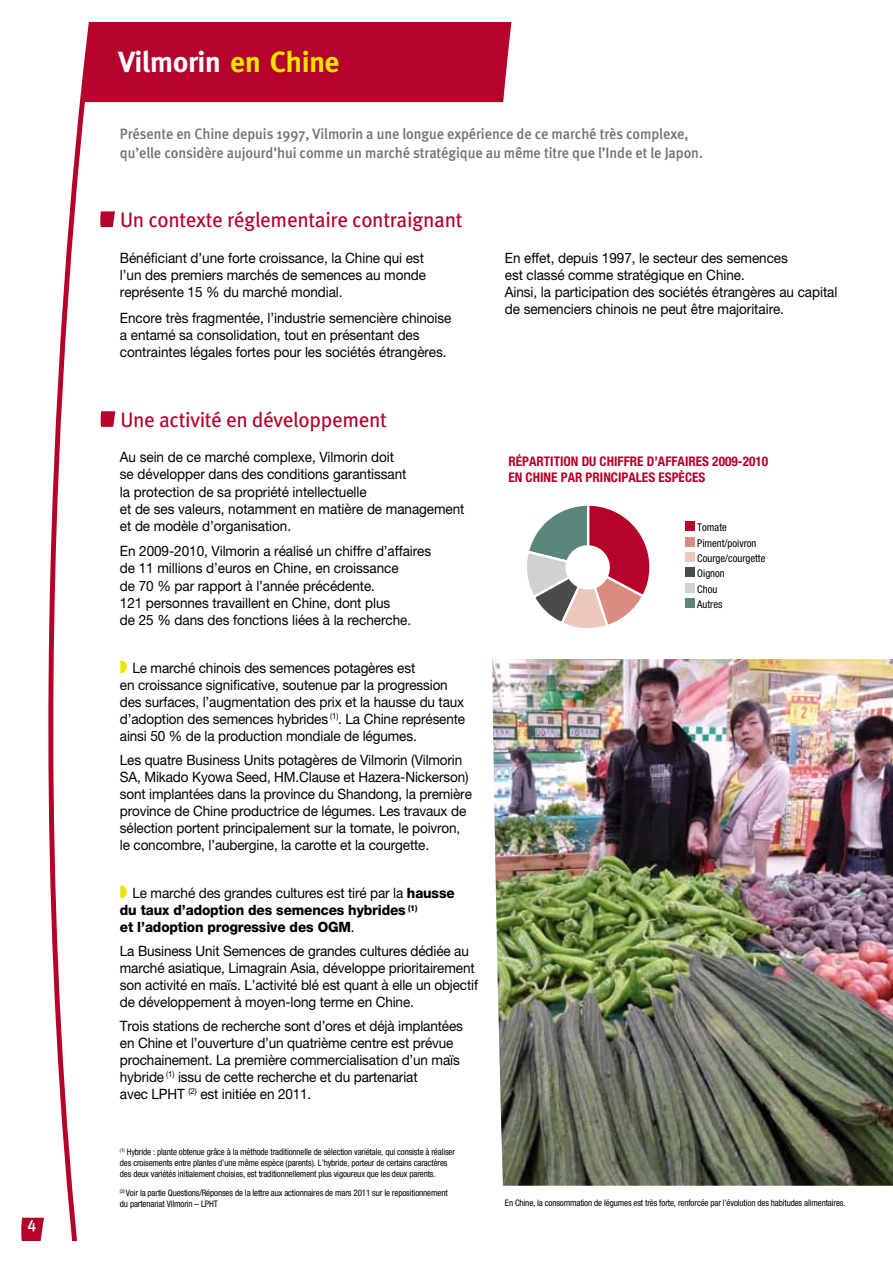
<style>
.page{position:relative;width:893px;height:1263px;background:#fff}
.page>*{position:absolute;margin:0;border:0;box-sizing:border-box;transform-origin:0 0}
.t1{font:700 29.25px "Meta";color:#fff}
.t2{font:21px "Meta Book LF";letter-spacing:-.015em;color:#b5022a}
.t3{font:16.2px "Meta Plus Medium Caps";color:#fff}
.t4{font:500 15px/18.8px "Meta";letter-spacing:-.005em;color:#707172;scale:.95 1}
.t5{font:14.25px/17.1px "Helvetica Neue";letter-spacing:-.01em;color:#000;scale:.95 1}
.t6{font:800 14.25px/17.1px "Helvetica Neue LT Pro";letter-spacing:-.01em;color:#000;scale:.95 1}
.t7{font:700 condensed 13.35px/15.9px "Helvetica Neue";color:#b5022a}
.t8{font:condensed 10.65px/15.3px "Helvetica Neue";color:#000}
.t9{font:condensed 9px/10.8px "Helvetica Neue";letter-spacing:-.015em;color:#000}
.s1{color:#ede200}
.s2{font-family:"Helvetica Neue LT Pro";font-weight:800}
.s3{font-family:"Helvetica Neue";font-weight:400}
</style>
<div class="page">
<div style="left:102px;top:22px;width:410px;height:80px;background:#b5022a"></div>
<svg style="left:22px;top:22px;width:80px;height:1219px"></svg>
<img style="left:492px;top:659px;width:401px;height:527px">
<svg style="left:21px;top:1218px;width:23px;height:23px"></svg>
<svg style="left:100px;top:211px;width:15px;height:16px"></svg>
<svg style="left:100px;top:411px;width:15px;height:16px"></svg>
<div style="left:685px;top:567px;width:10px;height:10px;background:#4b4b4d"></div>
<div style="left:685px;top:552px;width:10px;height:10px;background:#edc6bc"></div>
<div style="left:685px;top:583px;width:10px;height:10px;background:#d0d1d2"></div>
<div style="left:685px;top:537px;width:10px;height:10px;background:#da8c7f"></div>
<div style="left:685px;top:522px;width:10px;height:9px;background:#b5022a"></div>
<div style="left:685px;top:598px;width:10px;height:10px;background:#5a867e"></div>
<svg style="left:527px;top:505px;width:123px;height:124px"></svg>
<p class="t3" style="left:27px;top:1216px;width:10px">4</p>
<h1 class="t1" style="left:118px;top:45px;width:223px">Vilmorin <span class="s1">en Chine</span></h1>
<p class="t4" style="left:120px;top:125px;width:615px">Présente en Chine depuis 1997, Vilmorin a une longue expérience de ce marché très complexe, qu’elle considère aujourd’hui comme un marché stratégique au même titre que l’Inde et le Japon.</p>
<h2 class="t2" style="left:120px;top:207px;width:344px">Un contexte réglementaire contraignant</h2>
<p class="t5" style="left:120px;top:249px;width:324px">Bénéficiant d’une forte croissance, la Chine qui est l’un des premiers marchés de semences au monde représente 15 % du marché mondial.</p>
<p class="t5" style="left:120px;top:309px;width:351px">Encore très fragmentée, l’industrie semencière chinoise a entamé sa consolidation, tout en présentant des contraintes légales fortes pour les sociétés étrangères.</p>
<h2 class="t2" style="left:120px;top:407px;width:268px">Une activité en développement</h2>
<p class="t5" style="left:120px;top:448px;width:364px">Au sein de ce marché complexe, Vilmorin doit<br>se développer dans des conditions garantissant<br>la protection de sa propriété intellectuelle<br>et de ses valeurs, notamment en matière de management et de modèle d’organisation.</p>
<p class="t5" style="left:120px;top:542px;width:329px">En 2009-2010, Vilmorin a réalisé un chiffre d’affaires de 11 millions d’euros en Chine, en croissance<br>de 70 % par rapport à l’année précédente.<br>121 personnes travaillent en Chine, dont plus<br>de 25 % dans des fonctions liées à la recherche.</p>
<p class="t5" style="left:120px;top:659px;width:365px;text-indent:13px">Le marché chinois des semences potagères est<br>en croissance significative, soutenue par la progression des surfaces, l’augmentation des prix et la hausse du taux d’adoption des semences hybrides <sup>(1)</sup>. La Chine représente ainsi 50 % de la production mondiale de légumes.</p>
<p class="t5" style="left:120px;top:751px;width:372px">Les quatre Business Units potagères de Vilmorin (Vilmorin SA, Mikado Kyowa Seed, HM.Clause et Hazera-Nickerson) sont implantées dans la province du Shandong, la première province de Chine productrice de légumes. Les travaux de sélection portent principalement sur la tomate, le poivron, le concombre, l’aubergine, la carotte et la courgette.</p>
<p class="t5" style="left:132px;top:884px;width:341px">Le marché des grandes cultures est tiré par la <span class="s2">hausse</span></p>
<p class="t6" style="left:120px;top:902px;width:315px">du taux d’adoption des semences hybrides <sup>(1) </sup>et l’adoption progressive des OGM<span class="s3">.</span></p>
<p class="t5" style="left:120px;top:942px;width:379px">La Business Unit Semences de grandes cultures dédiée au marché asiatique, Limagrain Asia, développe prioritairement son activité en maïs. L’activité blé est quant à elle un objectif de développement à moyen-long terme en Chine.</p>
<p class="t5" style="left:120px;top:1017px;width:363px">Trois stations de recherche sont d’ores et déjà implantées en Chine et l’ouverture d’un quatrième centre est prévue prochainement. La première commercialisation d’un maïs hybride <sup>(1)</sup> issu de cette recherche et du partenariat<br>avec LPHT <sup>(2)</sup> est initiée en 2011.</p>
<p class="t9" style="left:120px;top:1146px;width:337px"><sup>(1)</sup> Hybride : plante obtenue grâce à la méthode traditionnelle de sélection variétale, qui consiste à réaliser des croisements entre plantes d’une même espèce (parents). L’hybride, porteur de certains caractères des deux variétés initialement choisies, est traditionnellement plus vigoureux que les deux parents.</p>
<p class="t9" style="left:120px;top:1187px;width:329px"><sup>(2)</sup> Voir la partie Questions/Réponses de la lettre aux actionnaires de mars 2011 sur le repositionnement du partenariat Vilmorin – LPHT</p>
<p class="t5" style="left:505px;top:249px;width:352px">En effet, depuis 1997, le secteur des semences<br>est classé comme stratégique en Chine.<br>Ainsi, la participation des sociétés étrangères au capital de semenciers chinois ne peut être majoritaire.</p>
<p class="t7" style="left:508px;top:453px;width:261px">RÉPARTITION DU CHIFFRE D’AFFAIRES 2009-2010<br>EN CHINE PAR PRINCIPALES ESPÈCES</p>
<p class="t8" style="left:697px;top:520px;width:31px">Tomate</p>
<p class="t8" style="left:697px;top:535px;width:61px">Piment/poivron</p>
<p class="t8" style="left:697px;top:551px;width:70px">Courge/courgette<br>Oignon<br>Chou</p>
<p class="t8" style="left:697px;top:596px;width:27px">Autres</p>
<p class="t9" style="left:505px;top:1198px;width:342px">En Chine, la consommation de légumes est très forte, renforcée par l’évolution des habitudes alimentaires.</p>
</div>
